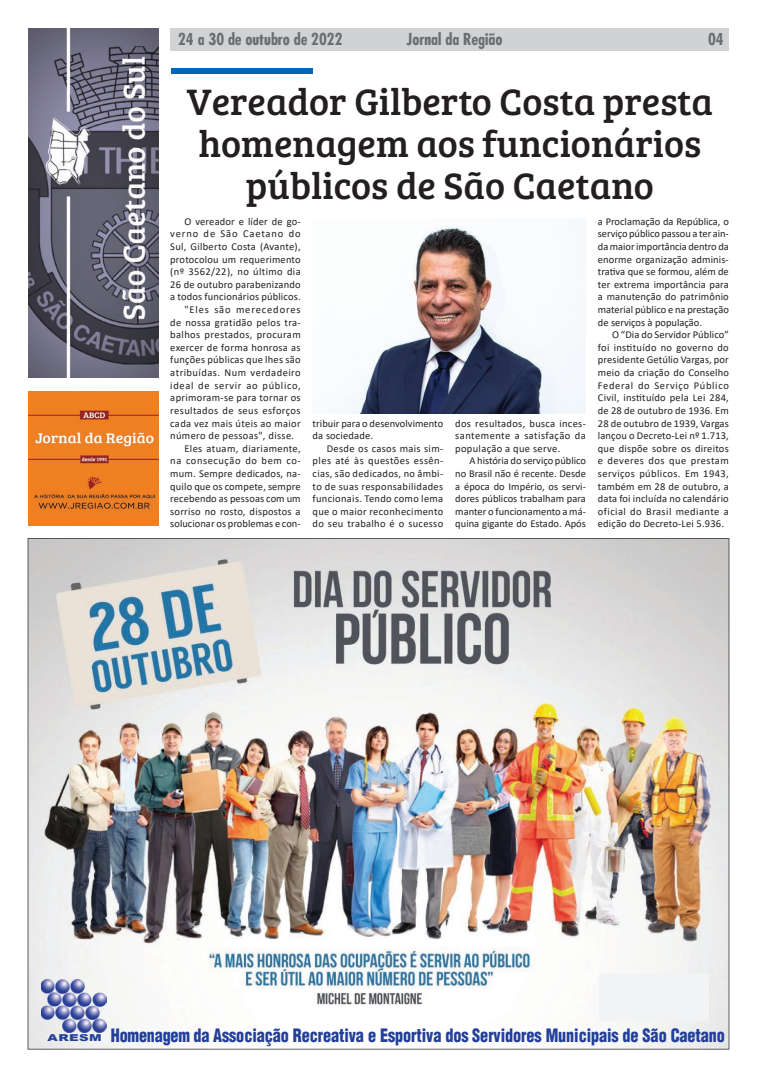
<style>
.page{position:relative;width:757px;height:1078px;background:#fff}
.page>*{position:absolute;margin:0;border:0;box-sizing:border-box;transform-origin:0 0}
.t1{font:38px/42px "Bree Serif";color:#231f20;text-align:center}
.t2{font:18px "Switzerland Cond Black Plain";letter-spacing:-.005em;color:#223f99;scale:.9 1}
.t3{font:700 condensed 16px "Futura";color:#6c6d70}
.t4{font:10.5px/12.6px "Calibri";letter-spacing:.02em;color:#231f20;text-align:justify}
.t5{font:10.5px "Calibri";letter-spacing:.045em;color:#231f20}
.t6{font:10.5px "Calibri";letter-spacing:.04em;color:#231f20}
.t7{font:10.5px "Calibri";letter-spacing:.06em;color:#231f20}
.t8{font:10.5px "Calibri";letter-spacing:.055em;color:#231f20}
.t9{font:10.5px "Calibri";letter-spacing:.08em;color:#231f20}
.t10{font:10.5px "Calibri";letter-spacing:.085em;color:#231f20}
.s1{font-family:"Arial";font-weight:900;font-size:9.5px}
</style>
<div class="page">
<div style="left:170px;top:28px;width:559px;height:23px;background:#d1d2d4"></div>
<img style="left:28px;top:28px;width:131px;height:349px">
<img style="left:28px;top:392px;width:131px;height:133px">
<div style="left:171px;top:68px;width:141px;height:6px;background:#0166b3"></div>
<img style="left:28px;top:538px;width:701px;height:511px">
<div style="left:599px;top:974px;width:109px;height:46px;background:#f2f3f4"></div>
<img style="left:41px;top:979px;width:65px;height:52px">
<img style="left:342px;top:225px;width:244px;height:188px">
<h3 class="t3" style="left:178px;top:29px;width:166px">24 a 30 de outubro de 2022</h3>
<h3 class="t3" style="left:407px;top:29px;width:97px">Jornal da Região</h3>
<h3 class="t3" style="left:708px;top:29px;width:17px">04</h3>
<h1 class="t1" style="left:187px;top:79px;width:528px">Vereador Gilberto Costa presta homenagem aos funcionários públicos de São Caetano</h1>
<p class="t4" style="left:184px;top:215px;width:118px">O vereador e líder de go-</p>
<p class="t9" style="left:170px;top:226px;width:132px">verno de São Caetano do</p>
<p class="t4" style="left:170px;top:240px;width:132px">Sul, Gilberto Costa (Avante),</p>
<p class="t4" style="left:170px;top:252px;width:132px">protocolou um requerimento</p>
<p class="t4" style="left:170px;top:265px;width:132px">(nº 3562/22), no último dia</p>
<p class="t4" style="left:170px;top:278px;width:132px">26 de outubro parabenizando</p>
<p class="t4" style="left:170px;top:290px;width:132px">a todos funcionários públicos.</p>
<p class="t10" style="left:184px;top:302px;width:118px">"Eles são merecedores</p>
<p class="t4" style="left:170px;top:315px;width:132px">de nossa gratidão pelos tra-</p>
<p class="t4" style="left:170px;top:328px;width:132px">balhos prestados, procuram</p>
<p class="t4" style="left:170px;top:341px;width:132px">exercer de forma honrosa as</p>
<p class="t4" style="left:170px;top:353px;width:132px">funções públicas que lhes são</p>
<p class="t5" style="left:170px;top:365px;width:132px">atribuídas. Num verdadeiro</p>
<p class="t7" style="left:170px;top:378px;width:132px">ideal de servir ao público,</p>
<p class="t4" style="left:170px;top:391px;width:132px">aprimoram-se para tornar os</p>
<p class="t6" style="left:170px;top:403px;width:132px">resultados de seus esforços</p>
<p class="t4" style="left:170px;top:416px;width:132px">cada vez mais úteis ao maior</p>
<p class="t4" style="left:170px;top:429px;width:125px">número de pessoas", disse.</p>
<p class="t4" style="left:184px;top:441px;width:118px">Eles atuam, diariamente,</p>
<p class="t8" style="left:170px;top:453px;width:132px">na consecução do bem co-</p>
<p class="t4" style="left:170px;top:467px;width:132px">mum. Sempre dedicados, na-</p>
<p class="t4" style="left:170px;top:479px;width:132px">quilo que os compete, sempre</p>
<p class="t4" style="left:170px;top:492px;width:132px">recebendo as pessoas com um</p>
<p class="t4" style="left:170px;top:504px;width:132px">sorriso no rosto, dispostos a</p>
<p class="t4" style="left:170px;top:517px;width:132px">solucionar os problemas e con-</p>
<p class="t4" style="left:313px;top:416px;width:132px">tribuir para o desenvolvimento da sociedade.</p>
<p class="t4" style="left:313px;top:441px;width:132px;text-indent:14px">Desde os casos mais sim&shy;ples até às questões essên&shy;cias, são dedicados, no âmbi&shy;to de suas responsabilidades funcionais. Tendo como lema que o maior reconhecimento do seu trabalho é o sucesso</p>
<p class="t4" style="left:455px;top:416px;width:132px">dos resultados, busca inces&shy;santemente a satisfação da população a que serve.</p>
<p class="t4" style="left:455px;top:454px;width:132px;text-indent:14px">A história do serviço público no Brasil não é recente. Desde a época do Império, os servi&shy;dores públicos trabalham para manter o funcionamento a má&shy;quina gigante do Estado. Após</p>
<p class="t4" style="left:598px;top:215px;width:132px">a Proclamação da República, o serviço público passou a ter ain&shy;da maior importância dentro da enorme organização adminis&shy;trativa que se formou, além de ter extrema importância para a manutenção do patrimônio material público e na prestação de serviços à população.</p>
<p class="t4" style="left:598px;top:328px;width:132px;text-indent:14px">O “Dia do Servidor Público” foi instituído no governo do presidente Getúlio Vargas, por meio da criação do Conselho Federal do Serviço Público Civil, instituído pela Lei 284, de 28 de outubro de 1936. Em 28 de outubro de 1939, Vargas lançou o Decreto-Lei nº 1.713, que dispõe sobre os direitos e deveres dos que prestam serviços públicos. Em 1943, também em 28 de outubro, a data foi incluída no calendário oficial do Brasil mediante a edição do Decreto-Lei 5.936.</p>
<h2 class="t2" style="left:48px;top:1024px;width:754px"><span class="s1">ARESM</span> Homenagem da Associação Recreativa e Esportiva dos Servidores Municipais de São Caetano</h2>
</div>
